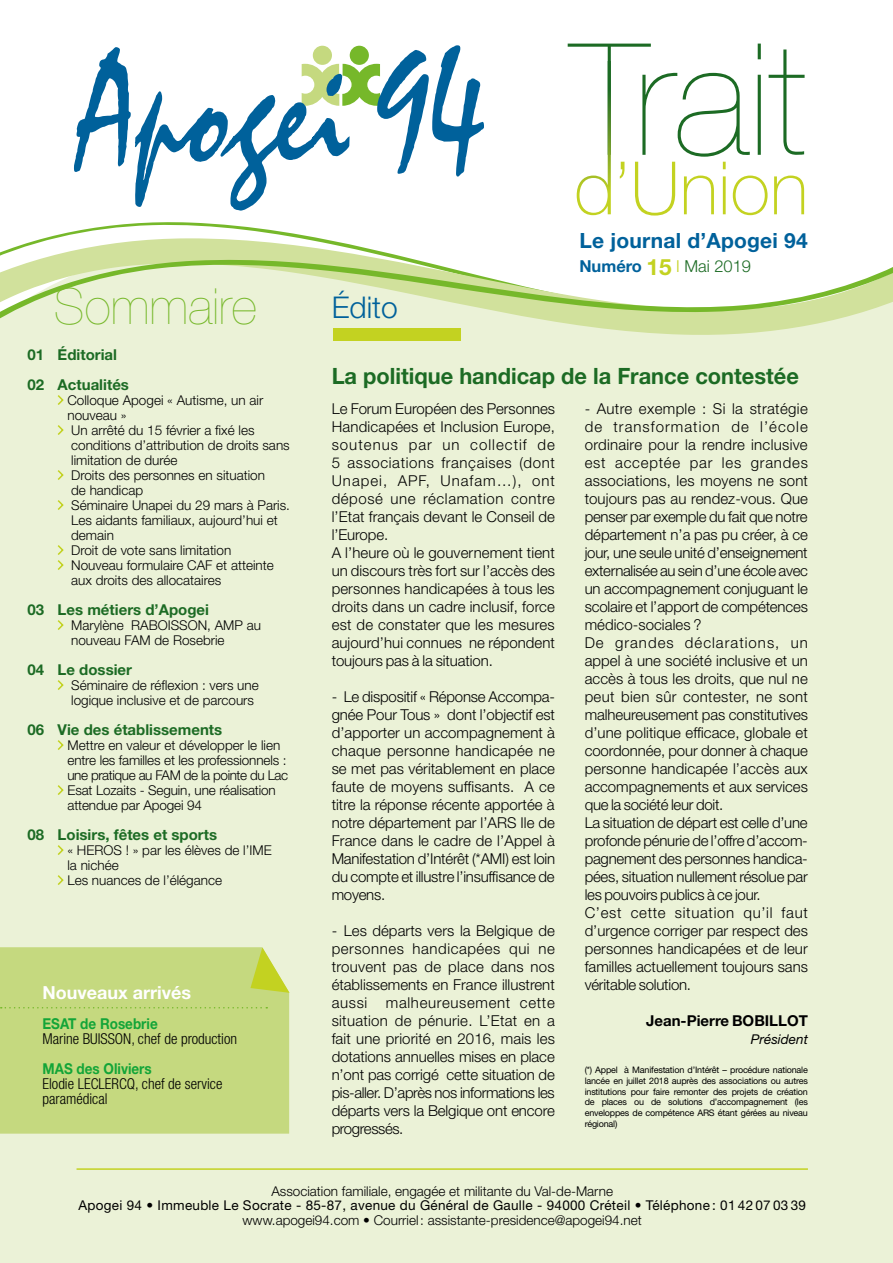
<style>
.page{position:relative;width:893px;height:1263px;background:#fff}
.page>*{position:absolute;margin:0;border:0;box-sizing:border-box;transform-origin:0 0}
.t1{font:200 49.95px "Helvetica Neue LT Std";color:#76b82a}
.t2{font:300 30px "Helvetica Neue LT Std";color:#00619b}
.t3{font:700 22.5px "Helvetica Neue LT Std";color:#1c6b24}
.t4{font:700 21px "Helvetica Neue LT Std";letter-spacing:.01em;color:#00619b}
.t5{font:700 18px "Helvetica Neue LT Std";color:#fff}
.t6{font:300 16.5px "Helvetica Neue LT Std";color:#1c6b24}
.t7{font:300 15px/18px "Helvetica Neue LT Std";color:#000}
.t8{font:700 15px/30px "Helvetica Neue LT Std";color:#1c6b24}
.t9{font:300 condensed 15px/15px "Helvetica Neue LT Std";color:#000}
.t10{font:700 15px "Helvetica Neue LT Std";color:#13a538;scale:.9 1}
.t11{font:700 15px "Helvetica Neue LT Std";color:#000}
.t12{font:300 13.5px/15px "Helvetica Neue LT Std";color:#000}
.t13{font:13.5px "Helvetica Neue LT Std";letter-spacing:.02em;color:#000}
.t14{font:italic 13.5px "Helvetica Neue LT Std";color:#000}
.t15{font:9px/10.8px "Helvetica Neue LT Std";letter-spacing:-.02em;color:#000;text-align:justify}
.s1{font-weight:700;color:#00619b}
.s2{font-weight:700;font-size:22.5px;color:#c3d221}
.s3{color:#c3d221}
</style>
<div class="page">
<div style="left:0;top:337px;width:893px;height:926px;background:#ebf2d7"></div>
<svg style="left:45px;top:222px;width:273px;height:16px"></svg>
<svg style="left:0;top:238px;width:893px;height:99px"></svg>
<svg style="left:0;top:254px;width:893px;height:74px"></svg>
<hr style="left:77px;top:1168px;width:731px;height:2px;background:#c3d221">
<svg style="left:74px;top:45px;width:410px;height:166px"></svg>
<div style="left:0;top:947px;width:289px;height:187px;background:#c5d97f"></div>
<svg style="left:1px;top:1007px;width:266px;height:1px"></svg>
<svg style="left:250px;top:947px;width:40px;height:46px;background:#d1de73"></svg>
<svg style="left:568px;top:44px;width:237px;height:172px"></svg>
<div style="left:333px;top:328px;width:127px;height:13px;background:#c3d221"></div>
<svg style="left:56px;top:393px;width:9px;height:14px"></svg>
<svg style="left:56px;top:423px;width:9px;height:14px"></svg>
<svg style="left:56px;top:468px;width:9px;height:14px"></svg>
<svg style="left:56px;top:498px;width:9px;height:14px"></svg>
<svg style="left:56px;top:543px;width:9px;height:29px"></svg>
<svg style="left:56px;top:618px;width:9px;height:14px"></svg>
<svg style="left:56px;top:678px;width:9px;height:14px"></svg>
<svg style="left:56px;top:738px;width:9px;height:14px"></svg>
<svg style="left:56px;top:783px;width:9px;height:14px"></svg>
<svg style="left:56px;top:843px;width:9px;height:14px"></svg>
<svg style="left:56px;top:873px;width:9px;height:14px"></svg>
<h1 class="t1" style="left:54px;top:277px;width:204px">Sommaire</h1>
<p class="t8" style="left:28px;top:339px;width:103px">01 Éditorial<br>02 Actualités</p>
<p class="t12" style="left:67px;top:392px;width:224px">Colloque Apogei « Autisme, un air nouveau »<br>Un arrêté du 15 février a fixé les conditions d’attribution de droits sans limitation de durée<br>Droits des personnes en situation<br>de handicap<br>Séminaire Unapei du 29 mars à Paris.<br>Les aidants familiaux, aujourd’hui et demain<br>Droit de vote sans limitation<br>Nouveau formulaire CAF et atteinte aux droits des allocataires</p>
<p class="t8" style="left:28px;top:594px;width:183px">03 Les métiers d’Apogei</p>
<p class="t12" style="left:71px;top:617px;width:191px">Marylène RABOISSON, AMP au nouveau FAM de Rosebrie</p>
<p class="t8" style="left:28px;top:654px;width:106px">04 Le dossier</p>
<p class="t12" style="left:71px;top:677px;width:189px">Séminaire de réflexion : vers une logique inclusive et de parcours</p>
<p class="t8" style="left:28px;top:714px;width:196px">06 Vie des établissements</p>
<p class="t12" style="left:67px;top:737px;width:222px">Mettre en valeur et développer le lien entre les familles et les professionnels : une pratique au FAM de la pointe du Lac Esat Lozaits - Seguin, une réalisation attendue par Apogei 94</p>
<p class="t8" style="left:28px;top:819px;width:191px">08 Loisirs, fêtes et sports</p>
<p class="t12" style="left:67px;top:842px;width:206px">« HEROS ! » par les élèves de l’IME la nichée<br>Les nuances de l’élégance</p>
<p class="t5" style="left:43px;top:981px;width:150px">Nouveaux arrivés</p>
<p class="t10" style="left:43px;top:1014px;width:130px">ESAT de Rosebrie</p>
<p class="t9" style="left:43px;top:1030px;width:196px">Marine BUISSON, chef de production</p>
<p class="t10" style="left:43px;top:1059px;width:123px">MAS des Oliviers</p>
<p class="t9" style="left:43px;top:1075px;width:181px">Elodie LECLERCQ, chef de service paramédical</p>
<h2 class="t2" style="left:332px;top:289px;width:68px">Édito</h2>
<h3 class="t4" style="left:579px;top:228px;width:230px">Le journal d’Apogei 94</h3>
<p class="t6" style="left:579px;top:256px;width:173px"><span class="s1">Numéro</span> <span class="s2">15</span> <span class="s3">I</span> Mai 2019</p>
<h3 class="t3" style="left:332px;top:362px;width:469px">La politique handicap de la France contestée</h3>
<p class="t7" style="left:332px;top:399px;width:225px">Le Forum Européen des Personnes<br>Handicapées et Inclusion Europe, soutenus par un collectif de<br>5 associations françaises (dont<br>Unapei, APF, Unafam…), ont déposé une réclamation contre l’Etat français devant le Conseil de l’Europe.<br>A l’heure où le gouvernement tient un discours très fort sur l’accès des personnes handicapées à tous les droits dans un cadre inclusif, force est de constater que les mesures aujourd’hui connues ne répondent toujours pas à la situation.</p>
<p class="t7" style="left:332px;top:687px;width:225px;text-align:justify">- Le dispositif « Réponse Accompa&shy;gnée Pour Tous » dont l’objectif est d’apporter un accompagnement à chaque personne handicapée ne se met pas véritablement en place faute de moyens suffisants. A ce titre la réponse récente apportée à notre département par l’ARS Ile de France dans le cadre de l’Appel à Manifestation d’Intérêt (*AMI) est loin du compte et illustre l’insuffisance de moyens.</p>
<p class="t7" style="left:332px;top:921px;width:225px;text-align:justify">- Les départs vers la Belgique de personnes handicapées qui ne trouvent pas de place dans nos établissements en France illustrent aussi malheureusement cette situation de pénurie. L’Etat en a fait une priorité en 2016, mais les dotations annuelles mises en place n’ont pas corrigé cette situation de pis-aller. D’après nos informations les départs vers la Belgique ont encore progressés.</p>
<p class="t7" style="left:585px;top:399px;width:225px">- Autre exemple : Si la stratégie de transformation de l’école ordinaire pour la rendre inclusive est acceptée par les grandes associations, les moyens ne sont toujours pas au rendez-vous. Que penser par exemple du fait que notre département n’a pas pu créer, à ce jour, une seule unité d’enseignement externalisée au sein d’une école avec un accompagnement conjuguant le scolaire et l’apport de compétences médico-sociales ?<br>De grandes déclarations, un appel à une société inclusive et un accès à tous les droits, que nul ne peut bien sûr contester, ne sont malheureusement pas constitutives d’une politique efficace, globale et coordonnée, pour donner à chaque personne handicapée l’accès aux accompagnements et aux services que la société leur doit.<br>La situation de départ est celle d’une profonde pénurie de l’offre d’accom&shy;pagnement des personnes handica&shy;pées, situation nullement résolue par les pouvoirs publics à ce jour.<br>C’est cette situation qu’il faut d’urgence corriger par respect des personnes handicapées et de leur familles actuellement toujours sans véritable solution.</p>
<p class="t11" style="left:646px;top:1011px;width:163px">Jean-Pierre BOBILLOT</p>
<p class="t14" style="left:751px;top:1031px;width:59px">Président</p>
<p class="t15" style="left:585px;top:1064px;width:225px">(*) Appel à Manifestation d’Intérêt – procédure nationale lancée en juillet 2018 auprès des associations ou autres institutions pour faire remonter des projets de création de places ou de solutions d’accompagnement (les enveloppes de compétence ARS étant gérées au niveau régional)</p>
<p class="t12" style="left:271px;top:1183px;width:343px">Association familiale, engagée et militante du Val-de-Marne</p>
<p class="t13" style="left:78px;top:1197px;width:729px">Apogei 94 • Immeuble Le Socrate - 85-87, avenue du Général de Gaulle - 94000 Créteil • Téléphone : 01 42 07 03 39</p>
<p class="t12" style="left:243px;top:1213px;width:401px">www.apogei94.com • Courriel: assistante-presidence@apogei94.net</p>
</div>
